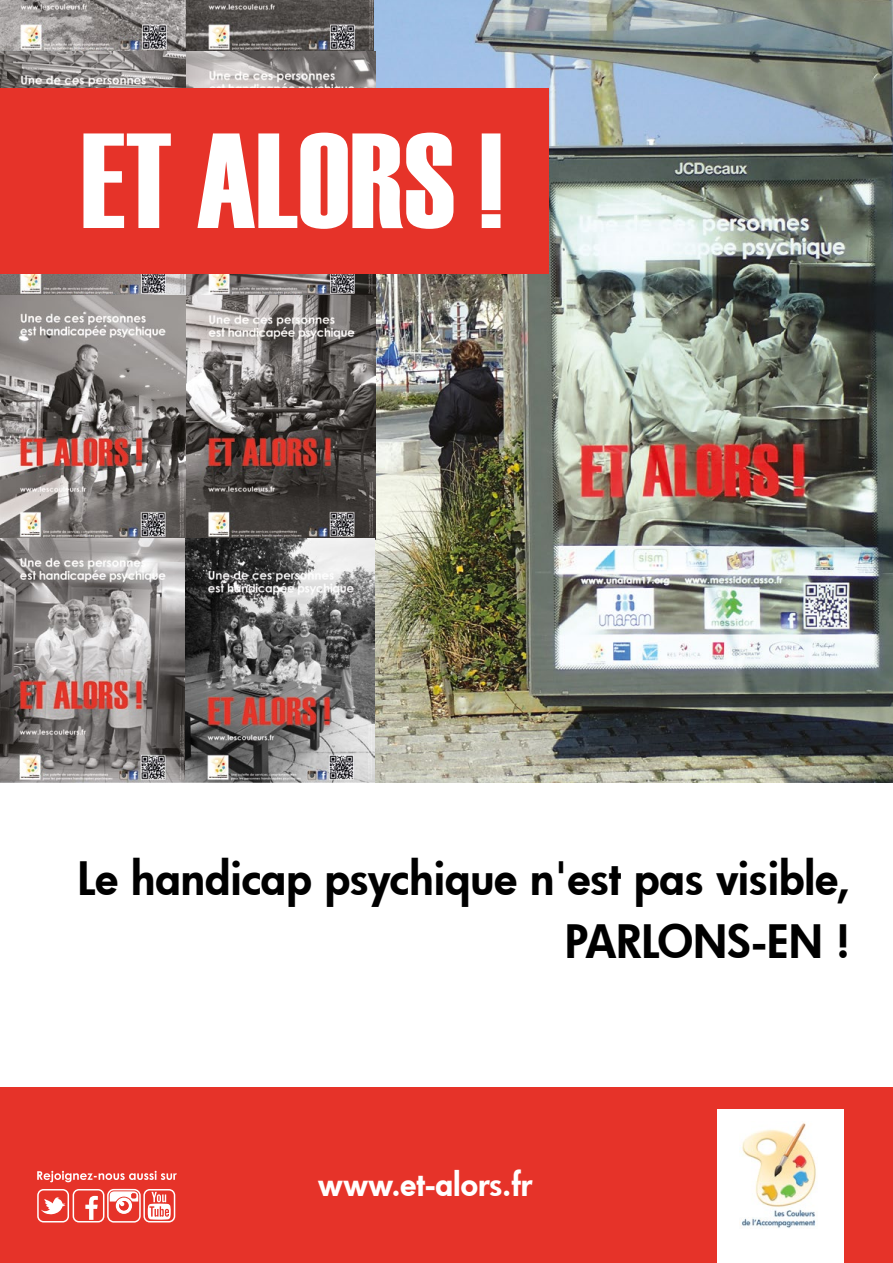
<style>
.page{position:relative;width:893px;height:1263px;background:#fff}
.page>*{position:absolute;margin:0;border:0;box-sizing:border-box;transform-origin:0 0}
.t1{font:135px "Haettenschweiler";color:#fff}
.t2{font:800 45px/63px "Futura";color:#000;text-align:right}
.t3{font:800 31.5px "Futura";color:#fff}
</style>
<div class="page">
<img style="left:0;top:0;width:375px;height:52px">
<img style="left:375px;top:0;width:518px;height:782px">
<img style="left:0;top:52px;width:375px;height:244px">
<div style="left:0;top:88px;width:549px;height:186px;background:#e63329"></div>
<img style="left:0;top:296px;width:375px;height:486px">
<div style="left:0;top:1087px;width:893px;height:176px;background:#e63329"></div>
<div style="left:718px;top:1109px;width:126px;height:154px;background:#fff"></div>
<img style="left:741px;top:1123px;width:75px;height:105px">
<div style="left:73px;top:1189px;width:31px;height:33px;border:2px solid #fff;border-radius:6px"></div>
<svg style="left:85px;top:1196px;width:13px;height:24px"></svg>
<div style="left:37px;top:1189px;width:32px;height:33px;border:2px solid #fff;border-radius:6px"></div>
<svg style="left:41px;top:1197px;width:24px;height:17px"></svg>
<svg style="left:107px;top:1188px;width:34px;height:35px"></svg>
<svg style="left:37px;top:1171px;width:140px;height:11px"></svg>
<div style="left:143px;top:1189px;width:32px;height:33px;border:2px solid #fff;border-radius:6px"></div>
<svg style="left:148px;top:1192px;width:23px;height:28px"></svg>
<p class="t1" style="left:81px;top:89px;width:423px">ET ALORS !</p>
<p class="t2" style="left:77px;top:846px;width:774px">Le handicap psychique n'est pas visible,<br>PARLONS-EN !</p>
<p class="t3" style="left:318px;top:1164px;width:216px">www.et-alors.fr</p>
</div>
